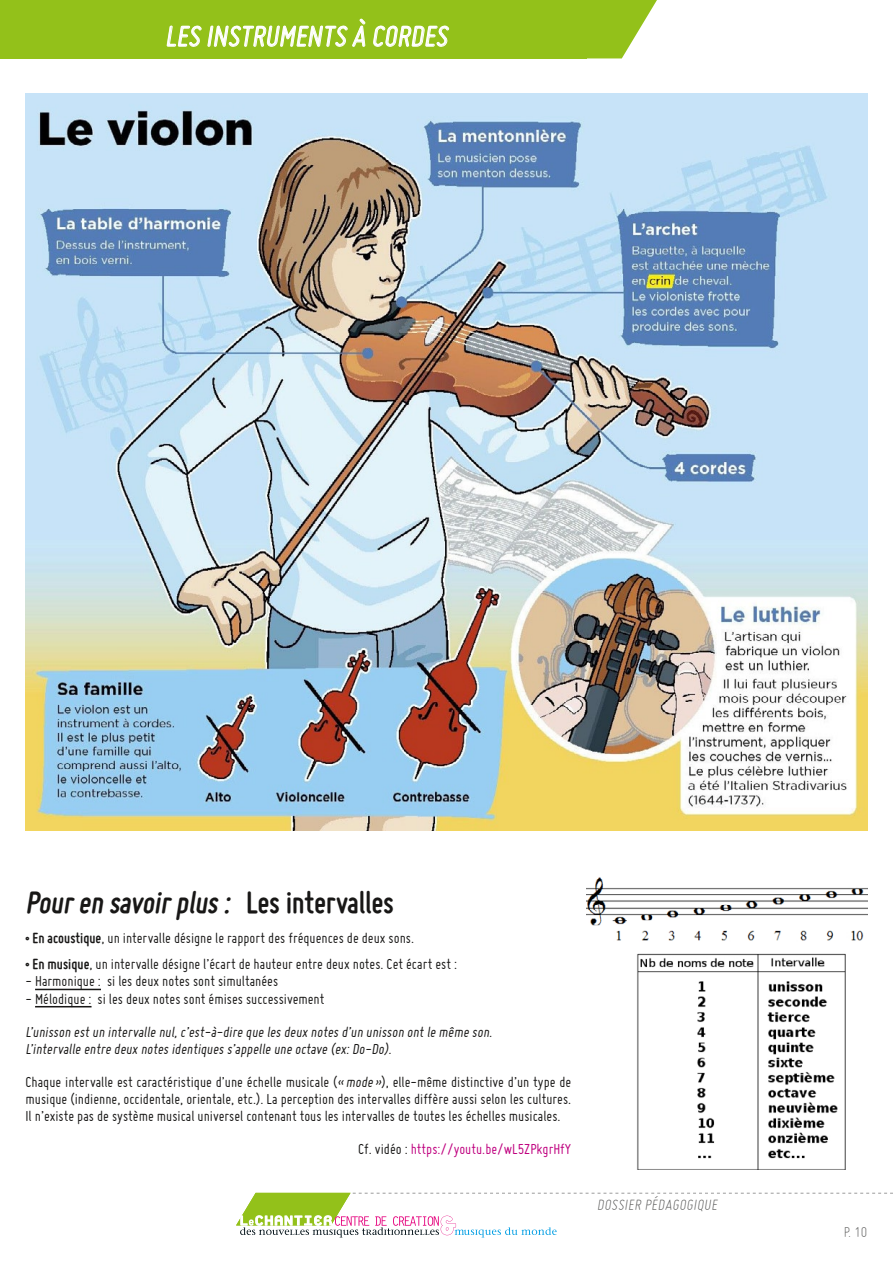
<style>
.page{position:relative;width:893px;height:1263px;background:#fff}
.page>*{position:absolute;margin:0;border:0;box-sizing:border-box;transform-origin:0 0}
.Titre_2{font:italic 700 33px "Miso";color:#181716}
.t1{font:italic 31.5px "Miso";color:#fff}
.t2{font:italic 300 16.5px "Miso";color:#565655}
.Texte_normal{font:15.75px/17.2px "Miso";color:#181716;text-align:justify}
.Texte_normal-2{font:italic 15.75px/17.2px "Miso";color:#181716}
.Texte_normal-3{font:15.75px "Miso";color:#bf007f}
.t3{font:300 15.75px "Miso";color:#565655}
.s1{font-style:normal}
.s2{font-weight:700}
.s3{font-style:italic}
.s4{color:#181716}
</style>
<div class="page">
<svg style="left:236px;top:1193px;width:657px;height:44px"></svg>
<div style="left:0;top:0;width:587px;height:58px;background:#93c11a"></div>
<svg style="left:167px;top:26px;width:34px;height:21px"></svg>
<svg style="left:208px;top:19px;width:157px;height:28px"></svg>
<svg style="left:373px;top:0;width:284px;height:58px"></svg>
<img style="left:26px;top:94px;width:841px;height:736px">
<hr style="left:35px;top:989px;width:66px;height:1px;background:#181716">
<hr style="left:35px;top:1006px;width:57px;height:1px;background:#181716">
<img style="left:587px;top:877px;width:280px;height:292px">
<h2 class="t1" style="left:165px;top:19px;width:282px">Les instruments à cordes</h2>
<p class="Titre_2" style="left:26px;top:884px;width:370px">Pouren savoirplus: <span class="s1">Les intervalles</span></p>
<p class="Texte_normal" style="left:26px;top:929px;width:390px"><span class="s2">• En acoustique</span>, un intervalle désigne le rapport des fréquences de deux sons.</p>
<p class="Texte_normal" style="left:26px;top:955px;width:433px"><span class="s2">• En musique</span>, un intervalle désigne l’écart de hauteur entre deux notes. Cet écart est :</p>
<p class="Texte_normal" style="left:26px;top:972px;width:254px">- Harmonique : si les deux notes sont simultanées</p>
<p class="Texte_normal" style="left:26px;top:990px;width:300px">- Mélodique : si les deux notes sont émises successivement</p>
<p class="Texte_normal-2" style="left:26px;top:1023px;width:471px">L’unisson estun intervalle nul,c’est-à-dire que les deux notes d’un unisson ontle même son.<br>L’intervalle entre deux notes identiques s’appelle une octave (ex:Do-Do).</p>
<p class="Texte_normal" style="left:26px;top:1073px;width:547px">Chaque intervalle est caractéristique d’une échelle musicale (<span class="s3">«mode»</span>), elle-même distinctive d’un type de musique (indienne, occidentale, orientale, etc.). La perception des intervalles diffère aussi selon les cultures.<br>Il n’existe pas de système musical universel contenant tous les intervalles de toutes les échelles musicales.</p>
<p class="Texte_normal-3" style="left:358px;top:1140px;width:215px"><span class="s4">Cf. vidéo :</span> https://youtu.be/wL5ZPkgrHfY</p>
<p class="t2" style="left:597px;top:1195px;width:125px">DOSSIER PÉDAGOGIQUE</p>
<p class="t3" style="left:844px;top:1223px;width:25px">P. 10</p>
</div>
